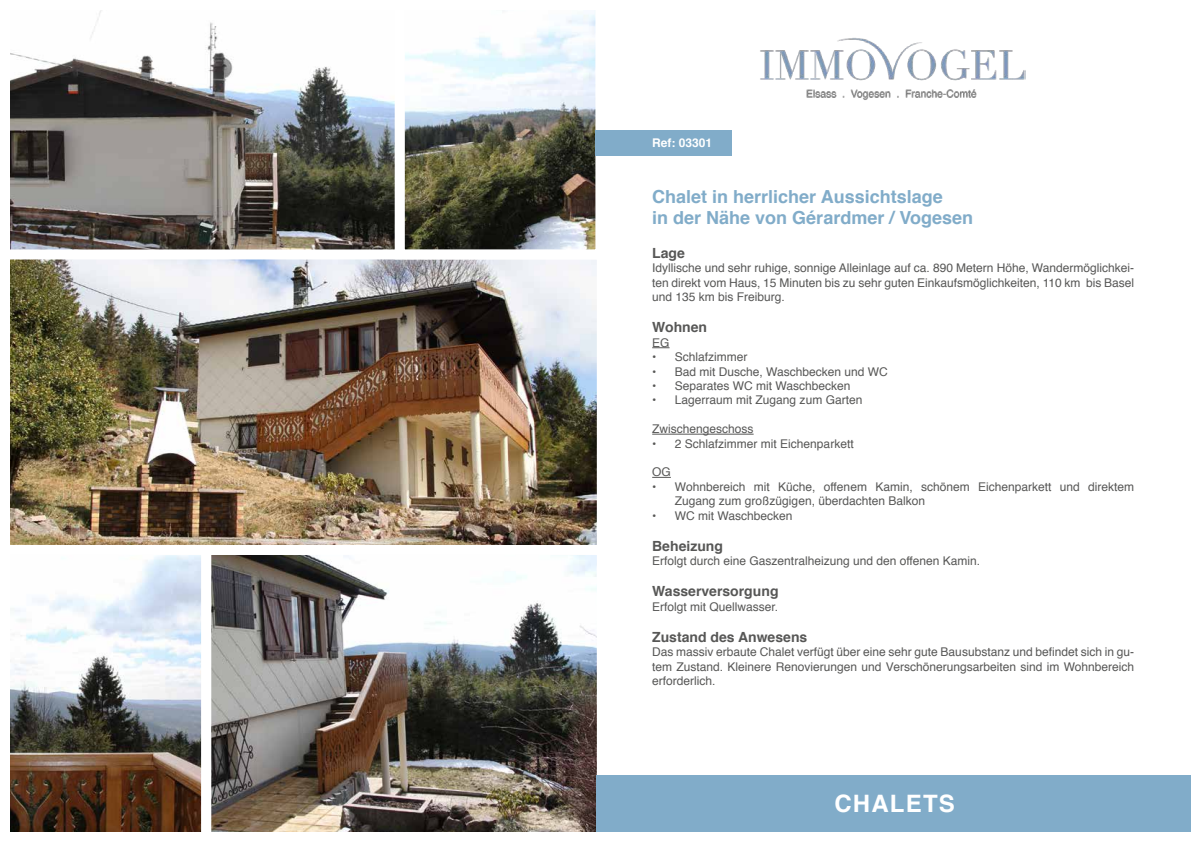
<style>
.page{position:relative;width:1191px;height:842px;background:#fff}
.page>*{position:absolute;margin:0;border:0;box-sizing:border-box;transform-origin:0 0}
.t1{font:700 24px "Helvetica";letter-spacing:.05em;color:#fff}
.t2{font:700 18px/21.6px "Helvetica";color:#81acc9}
.t3{font:700 14px "Helvetica";color:#575756}
.t4{font:12px/14.4px "Helvetica";color:#575756;text-align:justify}
.t5{font:700 12px "Helvetica";color:#fff}
</style>
<div class="page">
<svg style="left:652px;top:347px;width:17px;height:1px"></svg>
<hr style="left:652px;top:434px;width:101px;height:1px;background:#575756">
<svg style="left:652px;top:477px;width:19px;height:1px"></svg>
<img style="left:760px;top:38px;width:265px;height:62px">
<img style="left:11px;top:11px;width:383px;height:238px">
<img style="left:11px;top:260px;width:585px;height:284px">
<div style="left:0;top:249px;width:607px;height:306px;border:10px solid #fff"></div>
<img style="left:11px;top:556px;width:189px;height:275px">
<img style="left:212px;top:556px;width:384px;height:275px">
<img style="left:406px;top:14px;width:188px;height:234px">
<div style="left:395px;top:0;width:210px;height:259px;border:10px solid #fff"></div>
<div style="left:597px;top:775px;width:594px;height:57px;background:#81acc9"></div>
<div style="left:595px;top:130px;width:136px;height:26px;background:#81acc9"></div>
<p class="t5" style="left:652px;top:133px;width:62px">Ref: 03301</p>
<h2 class="t2" style="left:652px;top:186px;width:322px">Chalet in herrlicher Aussichtslage<br>in der Nähe von Gérardmer / Vogesen</h2>
<p class="t3" style="left:652px;top:242px;width:34px">Lage</p>
<p class="t4" style="left:652px;top:261px;width:483px">Idyllische und sehr ruhige, sonnige Alleinlage auf ca. 890 Metern Höhe, Wandermöglichkei&shy;ten direkt vom Haus, 15 Minuten bis zu sehr guten Einkaufsmöglichkeiten, 110 km bis Basel und 135 km bis Freiburg.</p>
<p class="t3" style="left:652px;top:316px;width:56px">Wohnen</p>
<p class="t4" style="left:652px;top:336px;width:19px">EG</p>
<p class="t4" style="left:652px;top:350px;width:97px">• Schlafzimmer</p>
<p class="t4" style="left:652px;top:365px;width:237px">• Bad mit Dusche, Waschbecken und WC</p>
<p class="t4" style="left:652px;top:379px;width:200px">• Separates WC mit Waschbecken</p>
<p class="t4" style="left:652px;top:393px;width:212px">• Lagerraum mit Zugang zum Garten</p>
<p class="t4" style="left:652px;top:422px;width:103px">Zwischengeschoss</p>
<p class="t4" style="left:652px;top:437px;width:203px">• 2 Schlafzimmer mit Eichenparkett</p>
<p class="t4" style="left:652px;top:465px;width:20px">OG</p>
<p class="t4" style="left:675px;top:480px;width:461px;text-indent:-23px">• Wohnbereich mit Küche, offenem Kamin, schönem Eichenparkett und direktem<br>Zugang zum großzügigen, überdachten Balkon</p>
<p class="t4" style="left:652px;top:509px;width:142px">• WC mit Waschbecken</p>
<p class="t3" style="left:652px;top:535px;width:72px">Beheizung</p>
<p class="t4" style="left:652px;top:554px;width:329px">Erfolgt durch eine Gaszentralheizung und den offenen Kamin.</p>
<p class="t3" style="left:652px;top:580px;width:128px">Wasserversorgung</p>
<p class="t4" style="left:652px;top:600px;width:128px">Erfolgt mit Quellwasser.</p>
<p class="t3" style="left:652px;top:626px;width:157px">Zustand des Anwesens</p>
<p class="t4" style="left:652px;top:645px;width:483px">Das massiv erbaute Chalet verfügt über eine sehr gute Bausubstanz und befindet sich in gu&shy;tem Zustand. Kleinere Renovierungen und Verschönerungsarbeiten sind im Wohnbereich erforderlich.</p>
<h1 class="t1" style="left:834px;top:785px;width:122px">CHALETS</h1>
</div>
